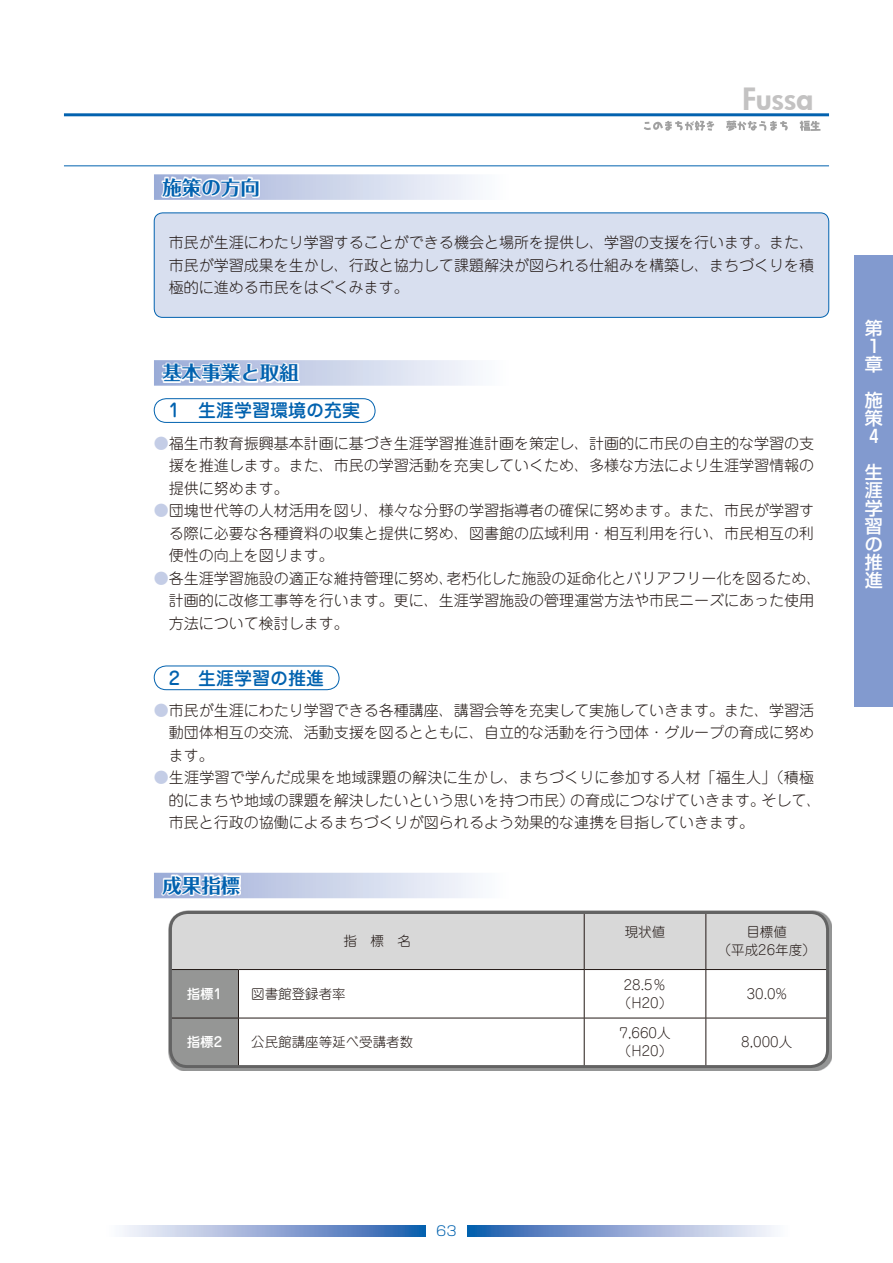
<style>
.page{position:relative;width:893px;height:1263px;background:#fff}
.page>*{position:absolute;margin:0;border:0;box-sizing:border-box;transform-origin:0 0}
.t1{font:800 30px "Futura";color:#c3c2c2}
.t2{font:19.5px "Folk Pro Bold 90 msp RKSJ H";color:#0262af}
.t3{font:18px "Jun 34 Pro Medium 90 msp RKSJ H";color:#0262af}
.t4{font:18px/18px "Shin Go Pr 5 Medium 90 msp RKSJ V";color:#fff;text-align:justify}
.t5{font:15px/22.5px "Jun 101 Pro Light 90 msp RKSJ H";color:#231916;text-align:justify}
.t6{font:13.5px/18px "Jun 101 Pro Light 90 msp RKSJ H";color:#231916;text-align:center}
.t7{font:13.5px "Jun 34 Pro Medium 90 msp RKSJ H";color:#fff}
.t8{font:13.5px "Shin Go Pr 5 Light 90 msp RKSJ H";color:#0262af}
.s1{color:#c4cde6}
</style>
<div class="page">
<hr style="left:64px;top:113px;width:765px;height:3px;background:#0262af">
<hr style="left:64px;top:166px;width:765px;height:1px;background:#0262af">
<svg style="left:154px;top:174px;width:321px;height:26px;background:#d3daed"></svg>
<img style="left:162px;top:176px;width:97px;height:21px">
<div style="left:154px;top:213px;width:675px;height:104px;background:#d8dfef;border-radius:9px"></div>
<div style="left:154px;top:213px;width:675px;height:105px;border:1px solid #0262af;border-radius:9px"></div>
<svg style="left:154px;top:360px;width:321px;height:26px;background:#d5dcee"></svg>
<img style="left:162px;top:362px;width:137px;height:21px">
<div style="left:154px;top:398px;width:221px;height:25px;border:1px solid #0262af;border-radius:12px"></div>
<div style="left:154px;top:666px;width:185px;height:24px;border:1px solid #0262af;border-radius:12px"></div>
<svg style="left:154px;top:873px;width:321px;height:25px;background:#d0d7eb"></svg>
<img style="left:161px;top:875px;width:80px;height:20px">
<img style="left:169px;top:911px;width:663px;height:160px">
<svg style="left:170px;top:912px;width:657px;height:154px;background:#cdcdcd"></svg>
<svg style="left:239px;top:970px;width:588px;height:96px"></svg>
<hr style="left:584px;top:912px;width:1px;height:57px;background:#231916">
<hr style="left:706px;top:912px;width:1px;height:57px;background:#231916">
<hr style="left:170px;top:969px;width:68px;height:1px;background:#231916">
<hr style="left:238px;top:969px;width:346px;height:1px;background:#231916">
<hr style="left:238px;top:970px;width:1px;height:48px;background:#231916">
<hr style="left:584px;top:969px;width:122px;height:1px;background:#231916">
<hr style="left:584px;top:970px;width:1px;height:48px;background:#231916">
<hr style="left:706px;top:969px;width:121px;height:1px;background:#231916">
<hr style="left:706px;top:970px;width:1px;height:48px;background:#231916">
<hr style="left:238px;top:1018px;width:1px;height:48px;background:#231916">
<hr style="left:584px;top:1018px;width:1px;height:48px;background:#231916">
<hr style="left:706px;top:1018px;width:1px;height:48px;background:#231916">
<hr style="left:170px;top:1018px;width:68px;height:1px;background:#231916">
<hr style="left:238px;top:1018px;width:468px;height:1px;background:#231916">
<hr style="left:706px;top:1018px;width:121px;height:1px;background:#231916">
<div style="left:169px;top:911px;width:660px;height:157px;border:3px solid #636363;border-radius:17px"></div>
<svg style="left:644px;top:121px;width:70px;height:10px"></svg>
<svg style="left:726px;top:121px;width:62px;height:10px"></svg>
<svg style="left:800px;top:121px;width:20px;height:10px"></svg>
<svg style="left:468px;top:1226px;width:306px;height:10px;background:#8ca7d3"></svg>
<svg style="left:123px;top:1226px;width:302px;height:10px;background:#8da7d4"></svg>
<div style="left:855px;top:255px;width:38px;height:452px;background:#829acf"></div>
<p class="t1" style="left:742px;top:78px;width:73px">Fussa</p>
<p class="t2" style="left:162px;top:180px;width:99px">施策の方向</p>
<p class="t5" style="left:169px;top:233px;width:646px">市民が生涯にわたり学習することができる機会と場所を提供し、学習の支援を行います。また、市民が学習成果を生かし、行政と協力して課題解決が図られる仕組みを構築し、まちづくりを積極的に進める市民をはぐくみます。</p>
<p class="t2" style="left:162px;top:366px;width:138px">基本事業と取組</p>
<p class="t3" style="left:169px;top:404px;width:193px">1　生涯学習環境の充実</p>
<p class="t5" style="left:169px;top:434px;width:647px;text-indent:-15px"><span class="s1">●</span> 福生市教育振興基本計画に基づき生涯学習推進計画を策定し、計画的に市民の自主的な学習の支援を推進します。また、市民の学習活動を充実していくため、多様な方法により生涯学習情報の提供に努めます。</p>
<p class="t5" style="left:169px;top:501px;width:647px;text-indent:-15px"><span class="s1">●</span> 団塊世代等の人材活用を図り、様々な分野の学習指導者の確保に努めます。また、市民が学習する際に必要な各種資料の収集と提供に努め、図書館の広域利用・相互利用を行い、市民相互の利便性の向上を図ります。</p>
<p class="t5" style="left:169px;top:569px;width:654px;text-align:left;text-indent:-15px"><span class="s1">●</span> 各生涯学習施設の適正な維持管理に努め、老朽化した施設の延命化とバリアフリー化を図るため、計画的に改修工事等を行います。更に、生涯学習施設の管理運営方法や市民ニーズにあった使用方法について検討します。</p>
<p class="t3" style="left:169px;top:671px;width:157px">2　生涯学習の推進</p>
<p class="t5" style="left:169px;top:701px;width:647px;text-indent:-15px"><span class="s1">●</span> 市民が生涯にわたり学習できる各種講座、講習会等を充実して実施していきます。また、学習活動団体相互の交流、活動支援を図るとともに、自立的な活動を行う団体・グループの育成に努めます。</p>
<p class="t5" style="left:169px;top:768px;width:654px;text-align:left;text-indent:-15px"><span class="s1">●</span>生涯学習で学んだ成果を地域課題の解決に生かし、まちづくりに参加する人材「福生人」（積極的にまちや地域の課題を解決したいという思いを持つ市民）の育成につなげていきます。そして、市民と行政の協働によるまちづくりが図られるよう効果的な連携を目指していきます。</p>
<p class="t2" style="left:162px;top:878px;width:79px">成果指標</p>
<p class="t6" style="left:344px;top:934px;width:69px">指　標　名</p>
<p class="t6" style="left:625px;top:925px;width:42px">現状値</p>
<p class="t6" style="left:718px;top:925px;width:100px">目標値<br>（平成26年度）</p>
<p class="t7" style="left:187px;top:989px;width:37px">指標1</p>
<p class="t6" style="left:251px;top:987px;width:96px">図書館登録者率</p>
<p class="t6" style="left:618px;top:978px;width:56px">28.5％（H20）</p>
<p class="t6" style="left:747px;top:987px;width:42px">30.0%</p>
<p class="t7" style="left:187px;top:1037px;width:37px">指標2</p>
<p class="t6" style="left:251px;top:1035px;width:163px">公民館講座等延べ受講者数</p>
<p class="t6" style="left:618px;top:1026px;width:56px;text-align:left">7,660人（H20）</p>
<p class="t6" style="left:741px;top:1035px;width:53px">8,000人</p>
<p class="t4" style="left:865px;top:321px;width:19px;text-align:left">第<br>１章</p>
<p class="t4" style="left:865px;top:393px;width:19px">施策4</p>
<p class="t4" style="left:865px;top:465px;width:19px">生涯学習の推進</p>
<p class="t8" style="left:436px;top:1226px;width:22px">63</p>
</div>
